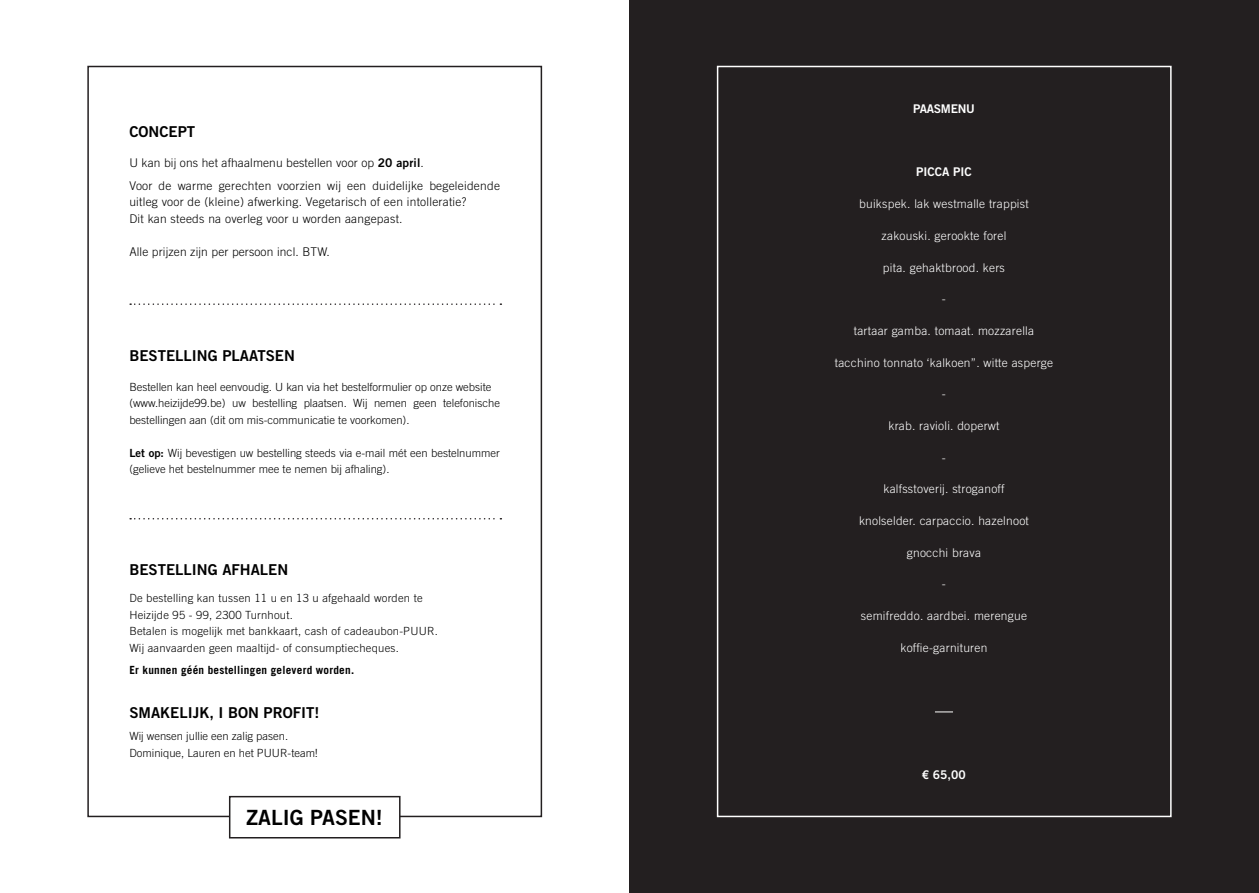
<style>
.page{position:relative;width:1259px;height:893px;background:#fff}
.page>*{position:absolute;margin:0;border:0;box-sizing:border-box;transform-origin:0 0}
.t1{font:21px "Trade Gothic LT Std Bd 2";color:#010101}
.t2{font:15px "Trade Gothic LT Std Bd 2";color:#010101}
.t3{font:300 12px "Trade Gothic LT Std";letter-spacing:.02em;color:#fff}
.t4{font:300 12px/22.5px "Trade Gothic LT Std";letter-spacing:.02em;color:#010101}
.t5{font:12px "Trade Gothic LT Std Bd 2";color:#fff}
.t6{font:12px "Trade Gothic LT Std Bd 2";letter-spacing:-.02em;color:#fff}
.t7{font:300 11.25px/16.5px "Trade Gothic LT Std";color:#010101}
.t8{font:300 11.25px/16.5px "Trade Gothic LT Std";letter-spacing:.02em;color:#010101}
.t9{font:700 11.25px "Trade Gothic LT Std";letter-spacing:.02em;color:#010101}
.s1{font-family:"Trade Gothic LT Std Bd 2";font-weight:400}
</style>
<div class="page">
<div style="left:629px;top:0;width:630px;height:893px;background:#231f20"></div>
<svg style="left:935px;top:712px;width:18px;height:1px"></svg>
<div style="left:717px;top:66px;width:454px;height:751px;border:2px solid #fff"></div>
<svg style="left:130px;top:303px;width:371px;height:2px"></svg>
<svg style="left:130px;top:518px;width:371px;height:1px"></svg>
<div style="left:229px;top:796px;width:171px;height:42px;border:2px solid #231f20"></div>
<h2 class="t2" style="left:129px;top:122px;width:67px">CONCEPT</h2>
<p class="t4" style="left:129px;top:151px;width:372px">U kan bij ons het afhaalmenu bestellen voor op <span class="s1">20 april</span>.<br>Voor de warme gerechten voorzien wij een duidelijke begeleidende</p>
<p class="t4" style="left:129px;top:193px;width:338px;line-height:16.5px">uitleg voor de (kleine) afwerking. Vegetarisch of een intolleratie?<br>Dit kan steeds na overleg voor u worden aangepast.</p>
<p class="t4" style="left:129px;top:240px;width:202px">Alle prijzen zijn per persoon incl. BTW.</p>
<h2 class="t2" style="left:129px;top:346px;width:167px">BESTELLING PLAATSEN</h2>
<p class="t7" style="left:129px;top:378px;width:372px">Bestellen kan heel eenvoudig. U kan via het bestelformulier op onze website (www.heizijde99.be) uw bestelling plaatsen. Wij nemen geen telefonische bestellingen aan (dit om mis-communicatie te voorkomen).</p>
<p class="t7" style="left:129px;top:444px;width:372px"><span class="s1">Let op:</span> Wij bevestigen uw bestelling steeds via e-mail mét een bestelnummer (gelieve het bestelnummer mee te nemen bij afhaling).</p>
<h2 class="t2" style="left:129px;top:560px;width:160px">BESTELLING AFHALEN</h2>
<p class="t8" style="left:129px;top:590px;width:310px">De bestelling kan tussen 11 u en 13 u afgehaald worden te Heizijde 95 - 99, 2300 Turnhout.<br>Betalen is mogelijk met bankkaart, cash of cadeaubon-PUUR.<br>Wij aanvaarden geen maaltijd- of consumptiecheques.</p>
<p class="t9" style="left:129px;top:663px;width:226px">Er kunnen géén bestellingen geleverd worden.</p>
<h2 class="t2" style="left:129px;top:703px;width:191px">SMAKELIJK, I BON PROFIT!</h2>
<p class="t7" style="left:129px;top:728px;width:190px">Wij wensen jullie een zalig pasen.<br>Dominique, Lauren en het PUUR-team!</p>
<h1 class="t1" style="left:247px;top:804px;width:138px">ZALIG PASEN!</h1>
<p class="t6" style="left:913px;top:101px;width:63px">PAASMENU</p>
<p class="t5" style="left:916px;top:165px;width:57px">PICCA PIC</p>
<p class="t3" style="left:859px;top:197px;width:171px">buikspek. lak westmalle trappist</p>
<p class="t3" style="left:881px;top:228px;width:126px">zakouski. gerookte forel</p>
<p class="t3" style="left:883px;top:260px;width:123px">pita. gehaktbrood. kers</p>
<p class="t3" style="left:942px;top:292px;width:5px">-</p>
<p class="t3" style="left:854px;top:323px;width:182px">tartaar gamba. tomaat. mozzarella</p>
<p class="t3" style="left:835px;top:355px;width:220px">tacchino tonnato ‘kalkoen”. witte asperge</p>
<p class="t3" style="left:942px;top:387px;width:5px">-</p>
<p class="t3" style="left:888px;top:419px;width:113px">krab. ravioli. doperwt</p>
<p class="t3" style="left:942px;top:450px;width:5px">-</p>
<p class="t3" style="left:883px;top:482px;width:123px">kalfsstoverij. stroganoff</p>
<p class="t3" style="left:859px;top:514px;width:171px">knolselder. carpaccio. hazelnoot</p>
<p class="t3" style="left:907px;top:545px;width:76px">gnocchi brava</p>
<p class="t3" style="left:942px;top:577px;width:5px">-</p>
<p class="t3" style="left:861px;top:609px;width:168px">semifreddo. aardbei. merengue</p>
<p class="t3" style="left:900px;top:640px;width:88px">koffie-garnituren</p>
<p class="t5" style="left:922px;top:767px;width:45px">€ 65,00</p>
</div>
